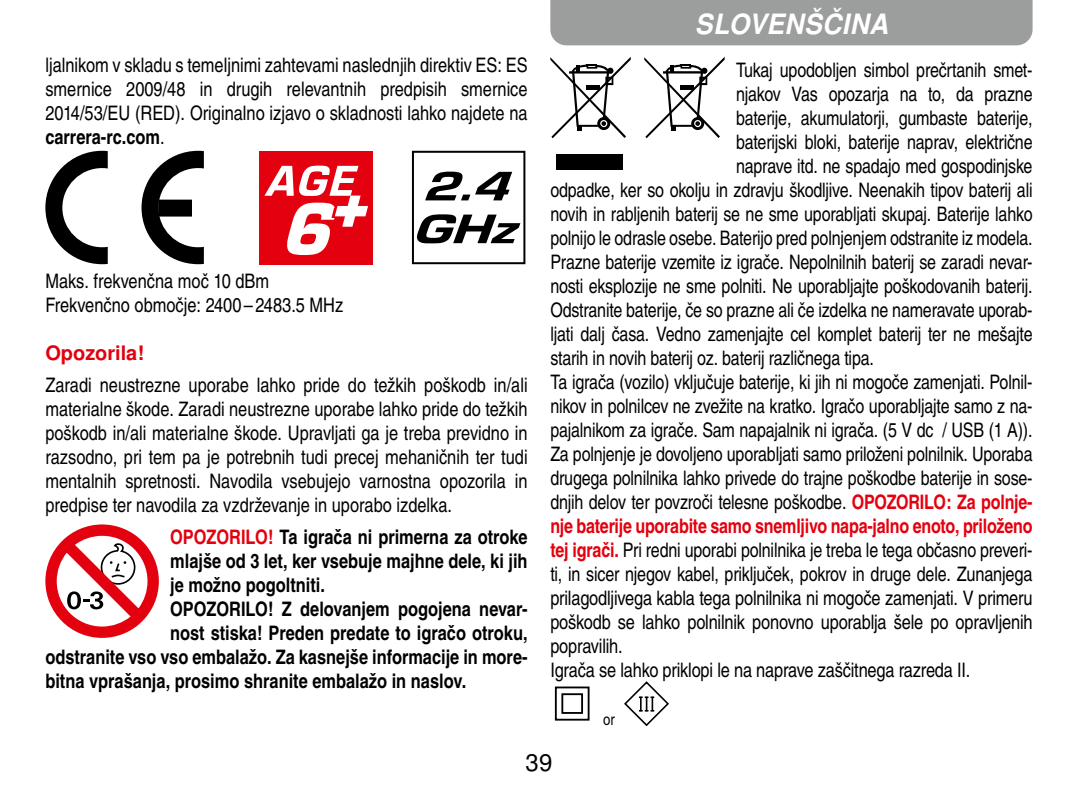
<style>
.page{position:relative;width:1078px;height:794px;background:#fff}
.page>*{position:absolute;margin:0;border:0;box-sizing:border-box;transform-origin:0 0}
.t1{font:italic 700 28px "Nimbus San LOT";letter-spacing:.015em;color:#fff;scale:.94 1}
.t2{font:24px "Nimbus San LOT";color:#000}
.t3{font:20px/24px "Nimbus San LOT Reg Con";letter-spacing:-.01em;color:#000;text-align:justify}
.t4{font:20px "Nimbus San LOT Bol Con";color:#000}
.t5{font:20px "Nimbus San LOT Bol Con";letter-spacing:-.01em;color:#e3000f}
.t6{font:700 20px "Nimbus San LOT";color:#e3000f}
.t7{font:16px "Nimbus San LOT Reg Con";color:#000}
.s1{font-family:"Nimbus San LOT Reg Con"}
.s2{font-family:"Nimbus San LOT Bol Con";color:#e3000f}
.s3{color:#e3000f}
</style>
<div class="page">
<svg style="left:45px;top:151px;width:63px;height:113px"></svg>
<svg style="left:141px;top:151px;width:63px;height:113px"></svg>
<div style="left:259px;top:151px;width:114px;height:113px;background:#e3000f"></div>
<svg style="left:264px;top:166px;width:104px;height:89px"></svg>
<svg style="left:411px;top:150px;width:115px;height:115px"></svg>
<svg style="left:45px;top:524px;width:114px;height:114px"></svg>
<div style="left:556px;top:154px;width:67px;height:16px;background:#000"></div>
<svg style="left:550px;top:57px;width:80px;height:81px"></svg>
<svg style="left:644px;top:57px;width:80px;height:81px"></svg>
<svg style="left:554px;top:686px;width:36px;height:35px"></svg>
<svg style="left:624px;top:681px;width:45px;height:46px"></svg>
<div style="left:550px;top:0;width:482px;height:45px;background:#9c9d9d"></div>
<h1 class="t1" style="left:694px;top:8px;width:207px">SLOVENŠČINA</h1>
<p class="t3" style="left:45px;top:53px;width:483px">ljalnikom v skladu s temeljnimi zahtevami naslednjih direktiv ES: ES smernice 2009/48 in drugih relevantnih predpisih smernice 2014/53/EU (RED). Originalno izjavo o skladnosti lahko najdete na</p>
<p class="t4" style="left:45px;top:125px;width:121px">carrera-rc.com<span class="s1">.</span></p>
<p class="t3" style="left:735px;top:58px;width:298px">Tukaj upodobljen simbol prečrtanih smet-</p>
<p class="t3" style="left:735px;top:82px;width:298px">njakov Vas opozarja na to, da prazne</p>
<p class="t3" style="left:735px;top:106px;width:298px">baterije, akumulatorji, gumbaste baterije,</p>
<p class="t3" style="left:735px;top:130px;width:298px">baterijski bloki, baterije naprav, električne</p>
<p class="t3" style="left:735px;top:154px;width:298px">naprave itd. ne spadajo med gospodinjske</p>
<p class="t3" style="left:550px;top:178px;width:483px">odpadke, ker so okolju in zdravju škodljive. Neenakih tipov baterij ali</p>
<p class="t3" style="left:550px;top:202px;width:483px">novih in rabljenih baterij se ne sme uporabljati skupaj. Baterije lahko</p>
<p class="t3" style="left:550px;top:226px;width:483px">polnijo le odrasle osebe. Baterijo pred polnjenjem odstranite iz modela.</p>
<p class="t3" style="left:550px;top:250px;width:483px">Prazne baterije vzemite iz igrače. Nepolnilnih baterij se zaradi nevar-</p>
<p class="t3" style="left:550px;top:274px;width:483px">nosti eksplozije ne sme polniti. Ne uporabljajte poškodovanih baterij.</p>
<p class="t3" style="left:550px;top:298px;width:483px">Odstranite baterije, če so prazne ali če izdelka ne nameravate uporab-</p>
<p class="t3" style="left:550px;top:322px;width:483px">ljati dalj časa. Vedno zamenjajte cel komplet baterij ter ne mešajte</p>
<p class="t3" style="left:550px;top:346px;width:325px">starih in novih baterij oz. baterij različnega tipa.</p>
<p class="t3" style="left:550px;top:370px;width:483px">Ta igrača (vozilo) vključuje baterije, ki jih ni mogoče zamenjati. Polnil-</p>
<p class="t3" style="left:550px;top:394px;width:483px">nikov in polnilcev ne zvežite na kratko. Igračo uporabljajte samo z na-</p>
<p class="t3" style="left:550px;top:418px;width:483px">pajalnikom za igrače. Sam napajalnik ni igrača. (5 V dc / USB (1 A)).</p>
<p class="t3" style="left:550px;top:442px;width:483px">Za polnjenje je dovoljeno uporabljati samo priloženi polnilnik. Uporaba</p>
<p class="t3" style="left:550px;top:466px;width:483px">drugega polnilnika lahko privede do trajne poškodbe baterije in sose-</p>
<p class="t3" style="left:550px;top:490px;width:483px">dnjih delov ter povzroči telesne poškodbe. <span class="s2">OPOZORILO: Za polnje-</span></p>
<p class="t5" style="left:550px;top:513px;width:483px">nje baterije uporabite samo snemljivo napa-jalno enoto, priloženo</p>
<p class="t3" style="left:550px;top:538px;width:483px;text-align:left"><span class="s2">tej igrači.</span> Pri redni uporabi polnilnika je treba le tega občasno preveri&shy;ti, in sicer njegov kabel, priključek, pokrov in druge dele. Zunanjega prilagodljivega kabla tega polnilnika ni mogoče zamenjati. V primeru poškodb se lahko polnilnik ponovno uporablja šele po opravljenih popravilih.<br>Igrača se lahko priklopi le na naprave zaščitnega razreda II.</p>
<p class="t7" style="left:603px;top:709px;width:13px">or</p>
<p class="t2" style="left:525px;top:748px;width:28px">39</p>
<p class="t3" style="left:45px;top:269px;width:299px">Maks. frekvenčna moč 10 dBm<br>Frekvenčno območje: 2400 – 2483.5 MHz</p>
<p class="t6" style="left:45px;top:341px;width:100px">Opozorila!</p>
<p class="t3" style="left:45px;top:373px;width:483px">Zaradi neustrezne uporabe lahko pride do težkih poškodb in/ali materialne škode. Zaradi neustrezne uporabe lahko pride do težkih poškodb in/ali materialne škode. Upravljati ga je treba previdno in razsodno, pri tem pa je potrebnih tudi precej mehaničnih ter tudi mentalnih spretnosti. Navodila vsebujejo varnostna opozorila in predpise ter navodila za vzdrževanje in uporabo izdelka.</p>
<p class="t4" style="left:170px;top:525px;width:359px"><span class="s3">OPOZORILO!</span> Ta igrača ni primerna za otroke</p>
<p class="t4" style="left:170px;top:549px;width:359px">mlajše od 3 let, ker vsebuje majhne dele, ki jih</p>
<p class="t4" style="left:170px;top:573px;width:156px">je možno pogoltniti.</p>
<p class="t4" style="left:170px;top:597px;width:359px">OPOZORILO! Z delovanjem pogojena nevar-</p>
<p class="t4" style="left:170px;top:621px;width:359px">nost stiska! Preden predate to igračo otroku,</p>
<p class="t4" style="left:45px;top:645px;width:483px">odstranite vso vso embalažo. Za kasnejše informacije in more-</p>
<p class="t4" style="left:45px;top:669px;width:422px">bitna vprašanja, prosimo shranite embalažo in naslov.</p>
</div>
